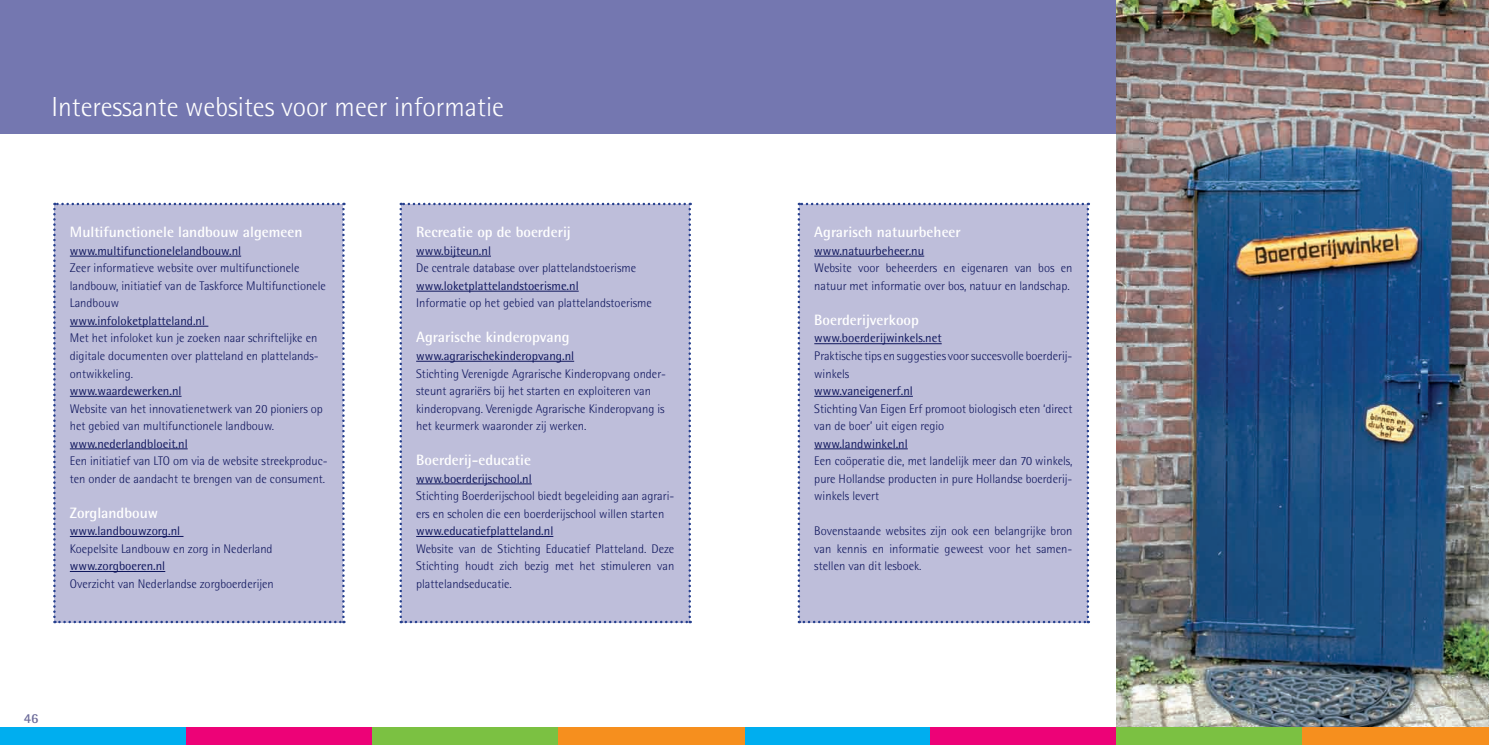
<style>
.page{position:relative;width:1489px;height:745px;background:#fff}
.page>*{position:absolute;margin:0;border:0;box-sizing:border-box;transform-origin:0 0}
.t1{font:300 27.5px "Rotis Semi Sans";color:#fff}
.t2{font:700 15px "Rotis Semi Sans";color:#fff}
.t3{font:700 13.75px "Rotis Semi Sans";color:#6e6d9b}
.t4{font:300 12.5px/17.5px "Rotis Semi Sans";color:#0f165d}
.t5{font:12.5px "Rotis Semi Sans";color:#0f165d}
</style>
<div class="page">
<div style="left:0;top:0;width:1488px;height:134px;background:#7477b0"></div>
<div style="left:53px;top:202px;width:291px;height:420px;background:#bebeda"></div>
<div style="left:399px;top:202px;width:292px;height:420px;background:#bebeda"></div>
<div style="left:797px;top:202px;width:292px;height:420px;background:#bebeda"></div>
<img style="left:1116px;top:0;width:372px;height:727px">
<div style="left:733px;top:727px;width:197px;height:17px;background:#00aeef"></div>
<div style="left:930px;top:727px;width:186px;height:17px;background:#ed0277"></div>
<div style="left:1116px;top:727px;width:186px;height:17px;background:#7bc142"></div>
<div style="left:1302px;top:727px;width:186px;height:17px;background:#f68f1e"></div>
<div style="left:0;top:727px;width:186px;height:17px;background:#00aeef"></div>
<div style="left:186px;top:727px;width:186px;height:17px;background:#ed0277"></div>
<div style="left:372px;top:727px;width:186px;height:17px;background:#7bc142"></div>
<div style="left:558px;top:727px;width:186px;height:17px;background:#f68f1e"></div>
<p class="t1" style="left:51px;top:91px;width:454px">Interessante websites voor meer informatie</p>
<p class="t2" style="left:70px;top:223px;width:234px">Multifunctionele landbouw algemeen</p>
<p class="t5" style="left:70px;top:243px;width:173px">www.multifunctionelelandbouw.nl</p>
<p class="t4" style="left:70px;top:259px;width:257px">Zeer informatieve website over multifunctionele landbouw, initiatief van de Taskforce Multifunctionele<br>Landbouw</p>
<p class="t5" style="left:70px;top:313px;width:137px">www.infoloketplatteland.nl</p>
<p class="t4" style="left:70px;top:329px;width:250px;text-align:justify">Met het infoloket kun je zoeken naar schriftelijke en digitale documenten over platteland en plattelands&shy;ontwikkeling.</p>
<p class="t5" style="left:70px;top:383px;width:113px">www.waardewerken.nl</p>
<p class="t4" style="left:70px;top:399px;width:254px">Website van het innovatienetwerk van 20 pioniers op het gebied van multifunctionele landbouw.</p>
<p class="t5" style="left:70px;top:435px;width:119px">www.nederlandbloeit.nl</p>
<p class="t4" style="left:70px;top:452px;width:259px">Een initiatief van LTO om via de website streekproduc&shy;ten onder de aandacht te brengen van de consument.</p>
<p class="t2" style="left:70px;top:503px;width:90px">Zorglandbouw</p>
<p class="t5" style="left:70px;top:523px;width:112px">www.landbouwzorg.nl</p>
<p class="t4" style="left:70px;top:539px;width:204px">Koepelsite Landbouw en zorg in Nederland</p>
<p class="t5" style="left:70px;top:558px;width:97px">www.zorgboeren.nl</p>
<p class="t4" style="left:70px;top:574px;width:205px">Overzicht van Nederlandse zorgboerderijen</p>
<p class="t2" style="left:416px;top:223px;width:156px">Recreatie op de boerderij</p>
<p class="t5" style="left:416px;top:243px;width:76px">www.bijteun.nl</p>
<p class="t4" style="left:416px;top:259px;width:221px">De centrale database over plattelandstoerisme</p>
<p class="t5" style="left:416px;top:278px;width:164px">www.loketplattelandstoerisme.nl</p>
<p class="t4" style="left:416px;top:294px;width:237px">Informatie op het gebied van plattelandstoerisme</p>
<p class="t2" style="left:416px;top:328px;width:155px">Agrarische kinderopvang</p>
<p class="t5" style="left:416px;top:348px;width:159px">www.agrarischekinderopvang.nl</p>
<p class="t4" style="left:416px;top:364px;width:251px">Stichting Verenigde Agrarische Kinderopvang onder&shy;steunt agrariërs bij het starten en exploiteren van kinderopvang. Verenigde Agrarische Kinderopvang is het keurmerk waaronder zij werken.</p>
<p class="t2" style="left:416px;top:450px;width:116px">Boerderij-educatie</p>
<p class="t5" style="left:416px;top:470px;width:117px">www.boerderijschool.nl</p>
<p class="t4" style="left:416px;top:487px;width:259px">Stichting Boerderijschool biedt begeleiding aan agrari&shy;ërs en scholen die een boerderijschool willen starten</p>
<p class="t5" style="left:416px;top:523px;width:139px">www.educatiefplatteland.nl</p>
<p class="t4" style="left:416px;top:539px;width:260px;text-align:justify">Website van de Stichting Educatief Platteland. Deze Stichting houdt zich bezig met het stimuleren van plattelandseducatie.</p>
<p class="t3" style="left:24px;top:709px;width:16px">46</p>
<p class="t2" style="left:814px;top:223px;width:148px">Agrarisch natuurbeheer</p>
<p class="t5" style="left:814px;top:243px;width:111px">www.natuurbeheer.nu</p>
<p class="t4" style="left:814px;top:259px;width:259px">Website voor beheerders en eigenaren van bos en natuur met informatie over bos, natuur en landschap.</p>
<p class="t2" style="left:814px;top:310px;width:106px">Boerderijverkoop</p>
<p class="t5" style="left:814px;top:330px;width:129px">www.boerderijwinkels.net</p>
<p class="t4" style="left:814px;top:347px;width:260px">Praktische tips en suggesties voor succesvolle boerderij&shy;winkels</p>
<p class="t5" style="left:814px;top:383px;width:100px">www.vaneigenerf.nl</p>
<p class="t4" style="left:814px;top:399px;width:259px">Stichting Van Eigen Erf promoot biologisch eten ‘direct van de boer’ uit eigen regio</p>
<p class="t5" style="left:814px;top:435px;width:95px">www.landwinkel.nl</p>
<p class="t4" style="left:814px;top:452px;width:259px;text-align:justify">Een coöperatie die, met landelijk meer dan 70 winkels, pure Hollandse producten in pure Hollandse boerderij&shy;winkels levert</p>
<p class="t4" style="left:814px;top:522px;width:259px;text-align:justify">Bovenstaande websites zijn ook een belangrijke bron van kennis en informatie geweest voor het samen&shy;stellen van dit lesboek.</p>
</div>
